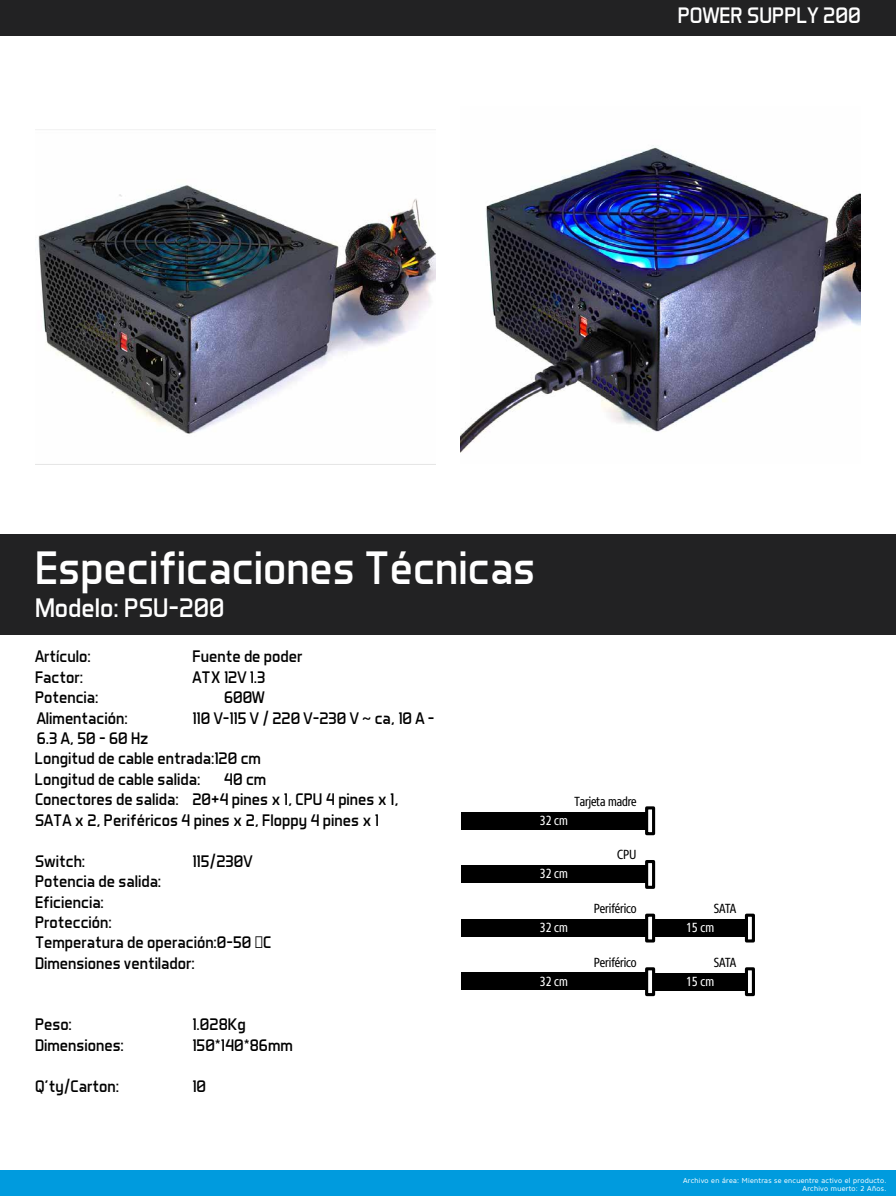
<style>
.page{position:relative;width:896px;height:1196px;background:#fff}
.page>*{position:absolute;margin:0;border:0;box-sizing:border-box;transform-origin:0 0}
.t1{font:47.69px "Aero Matics";color:#fff}
.t2{font:27.21px "Aero Matics";color:#fff}
.t3{font:22.75px "Aero Matics";color:#fff}
.t4{font:17.06px/20.5px "Aero Matics";color:#000}
.t5{font:13.12px "Core Sans N47 Cn";letter-spacing:-.01em;color:#000}
.t6{font:13.12px "Core Sans N47 Cn";letter-spacing:-.01em;color:#fff}
.t7{font:7px/7.9px "Core Sans N45";letter-spacing:.04em;color:#fff;text-align:right}
</style>
<div class="page">
<div style="left:0;top:1170px;width:896px;height:25px;background:#009bde"></div>
<div style="left:0;top:534px;width:896px;height:100px;background:#222223"></div>
<div style="left:0;top:0;width:896px;height:35px;background:#222223"></div>
<img style="left:35px;top:129px;width:401px;height:336px">
<img style="left:460px;top:145px;width:401px;height:308px">
<div style="left:461px;top:812px;width:186px;height:17px;background:#000"></div>
<div style="left:645px;top:806px;width:10px;height:29px;border:3px solid #000"></div>
<div style="left:461px;top:865px;width:186px;height:18px;background:#000"></div>
<div style="left:645px;top:859px;width:10px;height:29px;border:3px solid #000"></div>
<div style="left:461px;top:919px;width:186px;height:17px;background:#000"></div>
<div style="left:645px;top:913px;width:10px;height:29px;border:3px solid #000"></div>
<div style="left:654px;top:919px;width:92px;height:17px;background:#000"></div>
<div style="left:745px;top:913px;width:10px;height:29px;border:3px solid #000"></div>
<div style="left:461px;top:971px;width:186px;height:18px;background:#000"></div>
<div style="left:645px;top:967px;width:10px;height:29px;border:3px solid #000"></div>
<div style="left:654px;top:972px;width:92px;height:18px;background:#000"></div>
<div style="left:745px;top:967px;width:10px;height:29px;border:3px solid #000"></div>
<div style="left:753px;top:972px;width:93px;height:18px;background:#000"></div>
<div style="left:755px;top:953px;width:105px;height:44px;background:#fff"></div>
<h3 class="t3" style="left:678px;top:1px;width:185px">POWER SUPPLY 200</h3>
<h1 class="t1" style="left:35px;top:539px;width:502px">Especificaciones Técnicas</h1>
<h2 class="t2" style="left:35px;top:592px;width:191px">Modelo: PSU-200</h2>
<p class="t4" style="left:35px;top:645px;width:57px">Artículo:</p>
<p class="t4" style="left:192px;top:645px;width:112px">Fuente de poder</p>
<p class="t4" style="left:35px;top:666px;width:50px">Factor:</p>
<p class="t4" style="left:192px;top:666px;width:75px">ATX 12V 1.3</p>
<p class="t4" style="left:35px;top:686px;width:65px">Potencia:</p>
<p class="t4" style="left:224px;top:686px;width:42px">600W</p>
<p class="t4" style="left:37px;top:707px;width:92px">Alimentación:</p>
<p class="t4" style="left:193px;top:707px;width:244px">110 V-115 V / 220 V-230 V ~ ca, 10 A -</p>
<p class="t4" style="left:35px;top:727px;width:228px">6.3 A, 50 - 60 Hz<br>Longitud de cable entrada:120 cm<br>Longitud de cable salida:</p>
<p class="t4" style="left:35px;top:768px;width:365px;text-indent:189px">40 cm<br>Conectores de salida: 20+4 pines x 1, CPU 4 pines x 1,<br>SATA x 2, Periféricos 4 pines x 2, Floppy 4 pines x 1</p>
<p class="t4" style="left:35px;top:850px;width:52px">Switch:</p>
<p class="t4" style="left:192px;top:850px;width:62px">115/230V</p>
<p class="t4" style="left:35px;top:870px;width:238px">Potencia de salida:<br>Eficiencia:<br>Protección:<br>Temperatura de operación:0-50 ºC<br>Dimensiones ventilador:</p>
<p class="t4" style="left:35px;top:1013px;width:38px">Peso:</p>
<p class="t4" style="left:192px;top:1013px;width:55px">1.028Kg</p>
<p class="t4" style="left:35px;top:1034px;width:90px">Dimensiones:</p>
<p class="t4" style="left:192px;top:1034px;width:102px">150*140*86mm</p>
<p class="t4" style="left:35px;top:1075px;width:86px">Q’ty/Carton:</p>
<p class="t4" style="left:192px;top:1075px;width:15px">10</p>
<p class="t5" style="left:575px;top:792px;width:64px">Tarjeta madre</p>
<p class="t6" style="left:540px;top:811px;width:29px">32 cm</p>
<p class="t6" style="left:540px;top:865px;width:29px">32 cm</p>
<p class="t5" style="left:617px;top:846px;width:21px">CPU</p>
<p class="t5" style="left:594px;top:899px;width:44px">Periférico</p>
<p class="t5" style="left:714px;top:899px;width:24px">SATA</p>
<p class="t6" style="left:540px;top:918px;width:29px">32 cm</p>
<p class="t6" style="left:686px;top:918px;width:29px">15 cm</p>
<p class="t5" style="left:594px;top:953px;width:44px">Periférico</p>
<p class="t5" style="left:714px;top:953px;width:24px">SATA</p>
<p class="t6" style="left:540px;top:972px;width:29px">32 cm</p>
<p class="t6" style="left:686px;top:972px;width:29px">15 cm</p>
<p class="t7" style="left:683px;top:1176px;width:205px">Archivo en área: Mientras se encuentre activo el producto.<br>Archivo muerto: 2 Años.</p>
</div>
